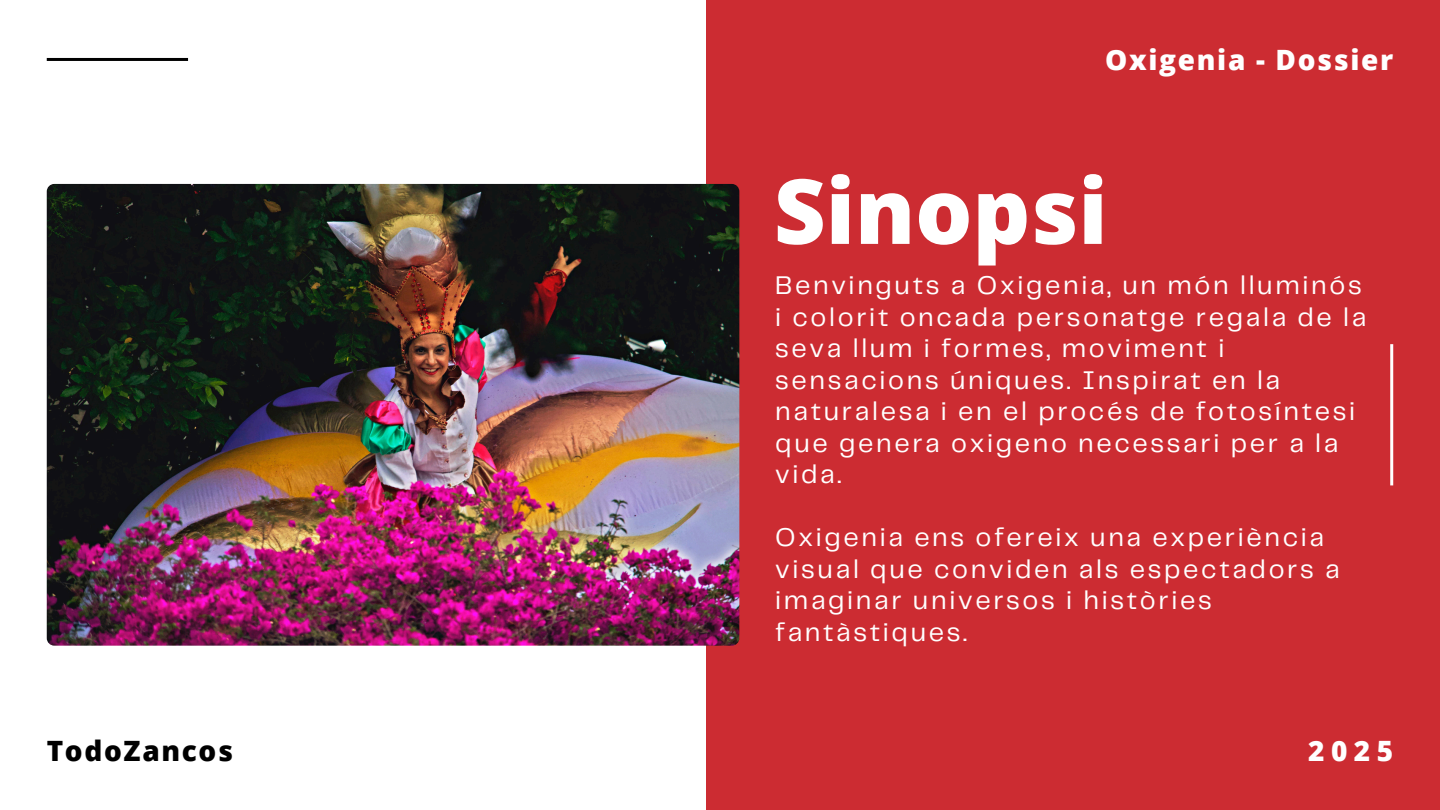
<style>
.page{position:relative;width:1440px;height:810px;background:#fff}
.page>*{position:absolute;margin:0;border:0;box-sizing:border-box;transform-origin:0 0}
.t1{font:800 90px "Open Sans";color:#fff}
.t2{font:800 28px "Open Sans";letter-spacing:.06em;color:#fff}
.t3{font:800 28px "Open Sans";letter-spacing:.06em;color:#000}
.t4{font:26.6px/31.5px "Telegraf";letter-spacing:.1em;color:#fff}
</style>
<div class="page">
<div style="left:706px;top:0;width:734px;height:810px;background:#cc2c32"></div>
<hr style="left:1390px;top:344px;width:3px;height:141px;background:#fff">
<hr style="left:47px;top:58px;width:141px;height:3px;background:#000">
<img style="left:47px;top:184px;width:692px;height:462px;border-radius:8px">
<p class="t2" style="left:1105px;top:40px;width:289px">Oxigenia - Dossier</p>
<h2 class="t1" style="left:774px;top:148px;width:335px">Sinopsi</h2>
<h1 class="t4" style="left:775px;top:271px;width:593px">Benvinguts a Oxigenia, un món lluminós i colorit oncada personatge regala de la seva llum i formes, moviment i sensacions úniques. Inspirat en la</h1>
<p class="t4" style="left:775px;top:397px;width:581px">naturalesa i en el procés de fotosíntesi que genera oxigeno necessari per a la vida.</p>
<p class="t4" style="left:775px;top:523px;width:566px">Oxigenia ens ofereix una experiència visual que conviden als espectadors a</p>
<p class="t4" style="left:775px;top:586px;width:438px">imaginar universos i històries fantàstiques.</p>
<h2 class="t3" style="left:47px;top:731px;width:188px">TodoZancos</h2>
<p class="t2" style="left:1308px;top:731px;width:86px">2025</p>
</div>
